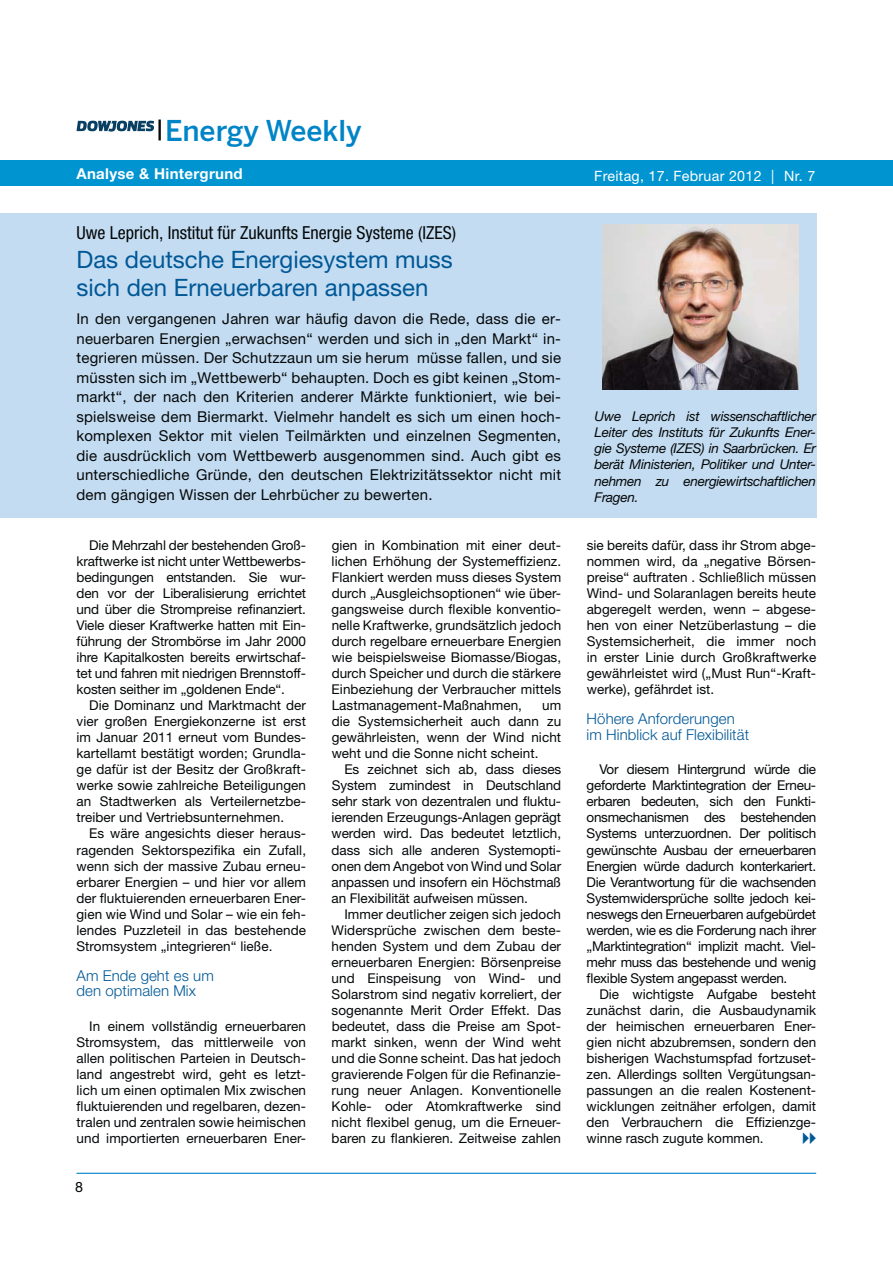
<style>
.page{position:relative;width:893px;height:1263px;background:#fff}
.page>*{position:absolute;margin:0;border:0;box-sizing:border-box;transform-origin:0 0}
.t1{font:500 28.5px "Benton Sans";color:#0084c8}
.t2{font:24px/28.8px "Helvetica Neue LT";color:#005897}
.t3{font:condensed 18px "Helvetica Neue LT";color:#040809}
.t4{font:15px/19.5px "Helvetica Neue LT";letter-spacing:.015em;color:#040809;text-align:justify}
.t5{font:300 15px/15.3px "Helvetica Neue LT";letter-spacing:.005em;color:#005897}
.t6{font:700 15px "Helvetica Neue LT";letter-spacing:.02em;color:#fff}
.t7{font:14.25px "Helvetica Neue LT";letter-spacing:.02em;color:#fff}
.t8{font:14.25px "Helvetica Neue LT";color:#040809}
.t9{font:13.5px/16px "Helvetica Neue LT";letter-spacing:.005em;color:#040809;text-align:justify}
.t10{font:italic 13.5px/16px "Helvetica Neue LT";letter-spacing:-.02em;color:#040809;text-align:justify}
.t11{font:13.5px "European Pi Three";color:#005897}
</style>
<div class="page">
<hr style="left:77px;top:1173px;width:739px;height:1px;background:#0084c8">
<div style="left:0;top:161px;width:893px;height:25px;background:#0094d1"></div>
<svg style="left:77px;top:121px;width:77px;height:11px"></svg>
<div style="left:0;top:213px;width:816px;height:305px;background:#c4dcf1"></div>
<img style="left:602px;top:225px;width:197px;height:164px">
<h1 class="t1" style="left:155px;top:114px;width:208px"><sup>|</sup>Energy Weekly</h1>
<p class="t6" style="left:77px;top:168px;width:168px">Analyse &amp; Hintergrund</p>
<h3 class="t3" style="left:77px;top:226px;width:381px">Uwe Leprich, Institut für Zukunfts Energie Systeme (IZES)</h3>
<h2 class="t2" style="left:77px;top:247px;width:378px">Das deutsche Energiesystem muss sich den Erneuerbaren anpassen</h2>
<p class="t4" style="left:76px;top:310px;width:486px">In den vergangenen Jahren war häufig davon die Rede, dass die er&shy;neuerbaren Energien „erwachsen“ werden und sich in „den Markt“ in&shy;tegrieren müssen. Der Schutzzaun um sie herum müsse fallen, und sie müssten sich im „Wettbewerb“ behaupten. Doch es gibt keinen „Stom&shy;markt“, der nach den Kriterien anderer Märkte funktioniert, wie bei&shy;spielsweise dem Biermarkt. Vielmehr handelt es sich um einen hoch&shy;komplexen Sektor mit vielen Teilmärkten und einzelnen Segmenten, die ausdrücklich vom Wettbewerb ausgenommen sind. Auch gibt es unterschiedliche Gründe, den deutschen Elektrizitätssektor nicht mit dem gängigen Wissen der Lehrbücher zu bewerten.</p>
<p class="t9" style="left:76px;top:538px;width:231px;text-indent:13px">Die Mehrzahl der bestehenden Groß&shy;kraftwerke ist nicht unter Wettbewerbs&shy;bedingungen entstanden. Sie wur&shy;den vor der Liberalisierung errichtet und über die Strompreise refinanziert.<br>Viele dieser Kraftwerke hatten mit Ein&shy;führung der Strombörse im Jahr 2000 ihre Kapitalkosten bereits erwirtschaf&shy;tet und fahren mit niedrigen Brennstoff&shy;kosten seither im „goldenen Ende“.</p>
<p class="t9" style="left:77px;top:698px;width:231px;text-indent:13px">Die Dominanz und Marktmacht der vier großen Energiekonzerne ist erst im Januar 2011 erneut vom Bundes&shy;kartellamt bestätigt worden; Grundla&shy;ge dafür ist der Besitz der Großkraft&shy;werke sowie zahlreiche Beteiligungen an Stadtwerken als Verteilernetzbe&shy;treiber und Vertriebsunternehmen.</p>
<p class="t9" style="left:76px;top:827px;width:231px;text-indent:13px">Es wäre angesichts dieser heraus&shy;ragenden Sektorspezifika ein Zufall, wenn sich der massive Zubau erneu&shy;erbarer Energien – und hier vor allem der fluktuierenden erneuerbaren Ener&shy;gien wie Wind und Solar – wie ein feh&shy;lendes Puzzleteil in das bestehende Stromsystem „integrieren“ ließe.</p>
<p class="t5" style="left:77px;top:969px;width:139px">Am Ende geht es um den optimalen Mix</p>
<p class="t9" style="left:77px;top:1019px;width:231px;text-indent:13px">In einem vollständig erneuerbaren Stromsystem, das mittlerweile von allen politischen Parteien in Deutsch&shy;land angestrebt wird, geht es letzt&shy;lich um einen optimalen Mix zwischen fluktuierenden und regelbaren, dezen&shy;tralen und zentralen sowie heimischen und importierten erneuerbaren Ener-</p>
<p class="t9" style="left:332px;top:538px;width:231px">gien in Kombination mit einer deut&shy;lichen Erhöhung der Systemeffizienz.<br>Flankiert werden muss dieses System durch „Ausgleichsoptionen“ wie über&shy;gangsweise durch flexible konventio&shy;nelle Kraftwerke, grundsätzlich jedoch durch regelbare erneuerbare Energien wie beispielsweise Biomasse/Biogas, durch Speicher und durch die stärkere Einbeziehung der Verbraucher mittels Lastmanagement-Maßnahmen,</p>
<p class="t9" style="left:332px;top:698px;width:231px;text-indent:210px">um die Systemsicherheit auch dann zu gewährleisten, wenn der Wind nicht weht und die Sonne nicht scheint.</p>
<p class="t9" style="left:332px;top:763px;width:231px;text-indent:13px">Es zeichnet sich ab, dass dieses System zumindest in Deutschland sehr stark von dezentralen und fluktu&shy;ierenden Erzeugungs-Anlagen geprägt werden wird. Das bedeutet letztlich, dass sich alle anderen Systemopti&shy;onen dem Angebot von Wind und Solar anpassen und insofern ein Höchstmaß an Flexibilität aufweisen müssen.</p>
<p class="t9" style="left:332px;top:907px;width:231px;text-indent:13px">Immer deutlicher zeigen sich jedoch Widersprüche zwischen dem beste&shy;henden System und dem Zubau der erneuerbaren Energien: Börsenpreise und Einspeisung von Wind- und Solarstrom sind negativ korreliert, der sogenannte Merit Order Effekt. Das bedeutet, dass die Preise am Spot&shy;markt sinken, wenn der Wind weht und die Sonne scheint. Das hat jedoch gravierende Folgen für die Refinanzie&shy;rung neuer Anlagen. Konventionelle Kohle- oder Atomkraftwerke sind nicht flexibel genug, um die Erneuer&shy;baren zu flankieren. Zeitweise zahlen</p>
<p class="t8" style="left:75px;top:1181px;width:9px">8</p>
<p class="t7" style="left:594px;top:171px;width:222px">Freitag, 17. Februar 2012 | Nr. 7</p>
<p class="t10" style="left:594px;top:410px;width:223px">Uwe Leprich ist wissenschaftlicher Leiter des Instituts für Zukunfts Ener&shy;gie Systeme (IZES) in Saarbrücken. Er berät Ministerien, Politiker und Unter&shy;nehmen zu energiewirtschaftlichen Fragen.</p>
<p class="t9" style="left:587px;top:538px;width:231px">sie bereits dafür, dass ihr Strom abge&shy;nommen wird, da „negative Börsen&shy;preise“ auftraten . Schließlich müssen Wind- und Solaranlagen bereits heute abgeregelt werden, wenn – abgese&shy;hen von einer Netzüberlastung – die Systemsicherheit, die immer noch in erster Linie durch Großkraftwerke gewährleistet wird („Must Run“-Kraft&shy;werke), gefährdet ist.</p>
<p class="t5" style="left:587px;top:713px;width:164px">Höhere Anforderungen im Hinblick auf Flexibilität</p>
<p class="t9" style="left:587px;top:763px;width:231px;text-indent:13px">Vor diesem Hintergrund würde die geforderte Marktintegration der Erneu&shy;erbaren bedeuten, sich den Funkti&shy;onsmechanismen des bestehenden Systems unterzuordnen. Der politisch gewünschte Ausbau der erneuerbaren Energien würde dadurch konterkariert.<br>Die Verantwortung für die wachsenden Systemwidersprüche sollte jedoch kei&shy;neswegs den Erneuerbaren aufgebürdet werden, wie es die Forderung nach ihrer „Marktintegration“ implizit macht. Viel&shy;mehr muss das bestehende und wenig flexible System angepasst werden.</p>
<p class="t9" style="left:586px;top:987px;width:231px;text-indent:13px">Die wichtigste Aufgabe besteht zunächst darin, die Ausbaudynamik der heimischen erneuerbaren Ener&shy;gien nicht abzubremsen, sondern den bisherigen Wachstumspfad fortzuset&shy;zen. Allerdings sollten Vergütungsan&shy;passungen an die realen Kostenent&shy;wicklungen zeitnäher erfolgen, damit den Verbrauchern die Effizienzge&shy;winne rasch zugute kommen.</p>
<p class="t11" style="left:803px;top:1133px;width:15px">--</p>
</div>
